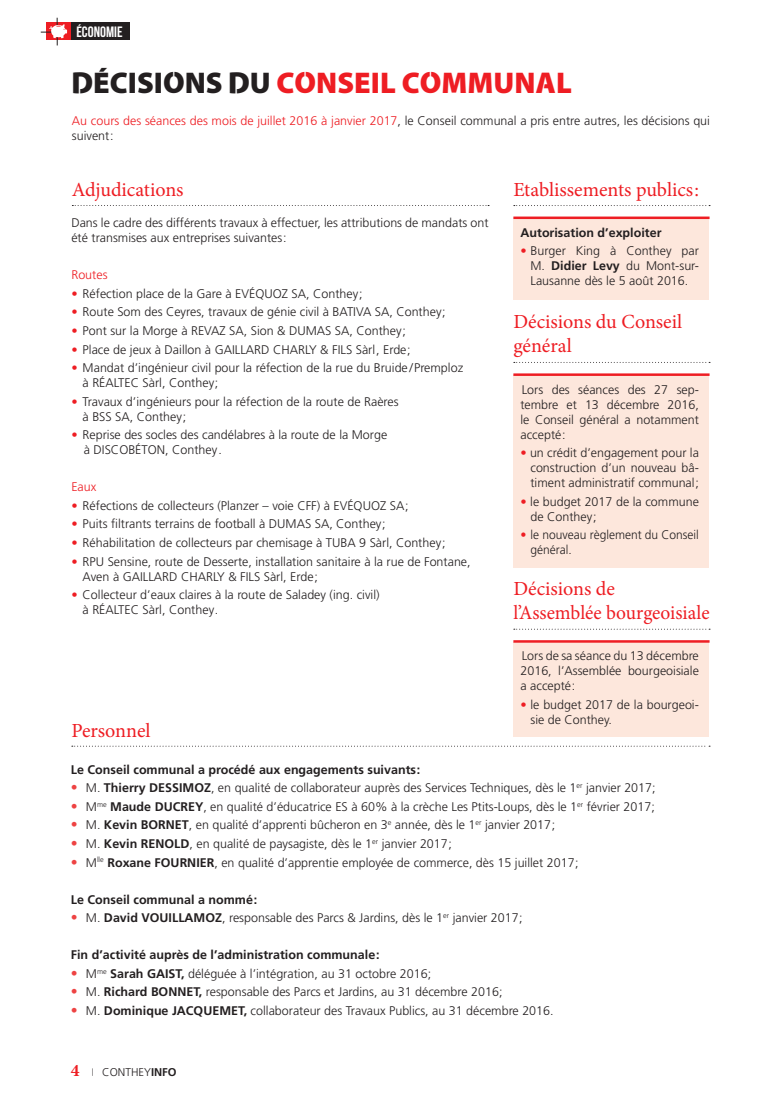
<style>
.page{position:relative;width:780px;height:1099px;background:#fff}
.page>*{position:absolute;margin:0;border:0;box-sizing:border-box;transform-origin:0 0}
.t1{font:900 30px "Cleanvertising";color:#ee1d23}
.t2{font:20px/24px "Minion Pro";color:#ee1d23}
.t3{font:15px "Bebas Neue";color:#fff}
.t4{font:300 12.5px/15px "Frutiger";color:#231f20}
.t5{font:700 12.5px "Frutiger";color:#231f20}
.t6{font:300 12.5px/15px "Frutiger";color:#231f20;scale:.96 1}
.t7{font:300 12.5px "Frutiger";color:#ee1d23}
.t8{font:300 11.25px "Frutiger";color:#231f20}
.s1{color:#231f20}
.s2{color:#ee1d23}
.s3{font-weight:700}
.s4{font-weight:700;font-size:13.75px;color:#ee4343}
.s5{font-family:"Minion Pro";font-weight:700;font-size:17.5px;color:#ee1d23}
</style>
<div class="page">
<div style="left:513px;top:375px;width:196px;height:193px;background:#fde7dc"></div>
<div style="left:513px;top:642px;width:196px;height:94px;background:#fde7dc"></div>
<hr style="left:513px;top:373px;width:196px;height:3px;background:#ee1d23">
<hr style="left:513px;top:640px;width:196px;height:2px;background:#ee1d23">
<svg style="left:72px;top:205px;width:417px;height:1px"></svg>
<svg style="left:72px;top:745px;width:638px;height:1px"></svg>
<svg style="left:514px;top:362px;width:196px;height:1px"></svg>
<svg style="left:514px;top:628px;width:196px;height:1px"></svg>
<div style="left:513px;top:219px;width:196px;height:80px;background:#fde7dc"></div>
<hr style="left:513px;top:216px;width:196px;height:3px;background:#ee1d23">
<svg style="left:514px;top:205px;width:196px;height:1px"></svg>
<div style="left:70px;top:22px;width:60px;height:18px;background:#231f20"></div>
<div style="left:46px;top:22px;width:24px;height:18px;background:#ee1d23"></div>
<svg style="left:41px;top:18px;width:26px;height:27px"></svg>
<p class="t3" style="left:76px;top:23px;width:48px">ÉCONOMIE</p>
<h1 class="t1" style="left:72px;top:59px;width:501px"><span class="s1">DÉCISIONS DU</span> CONSEIL COMMUNAL</h1>
<p class="t4" style="left:72px;top:113px;width:639px"><span class="s2">Au cours des séances des mois de juillet 2016 à janvier 2017</span>, le Conseil communal a pris entre autres, les décisions qui suivent:</p>
<h2 class="t2" style="left:72px;top:178px;width:113px">Adjudications</h2>
<p class="t4" style="left:71px;top:215px;width:418px">Dans le cadre des différents travaux à effectuer, les attributions de mandats ont été transmises aux entreprises suivantes:</p>
<p class="t7" style="left:71px;top:268px;width:38px">Routes</p>
<p class="t4" style="left:71px;top:286px;width:292px"><span class="s2">•</span> Réfection place de la Gare à EVÉQUOZ SA, Conthey;</p>
<p class="t4" style="left:71px;top:304px;width:376px"><span class="s2">•</span> Route Som des Ceyres, travaux de génie civil à BATIVA SA, Conthey;</p>
<p class="t4" style="left:71px;top:323px;width:336px"><span class="s2">•</span> Pont sur la Morge à REVAZ SA, Sion &amp; DUMAS SA, Conthey;</p>
<p class="t4" style="left:71px;top:342px;width:341px"><span class="s2">•</span> Place de jeux à Daillon à GAILLARD CHARLY &amp; FILS Sàrl, Erde;</p>
<p class="t4" style="left:83px;top:360px;width:382px;text-indent:-11px"><span class="s2">•</span> Mandat d’ingénieur civil pour la réfection de la rue du Bruide/Premploz à RÉALTEC Sàrl, Conthey;</p>
<p class="t4" style="left:83px;top:394px;width:317px;text-indent:-11px"><span class="s2">•</span> Travaux d’ingénieurs pour la réfection de la route de Raères à BSS SA, Conthey;</p>
<p class="t4" style="left:84px;top:427px;width:305px;text-indent:-12px"><span class="s2">•</span> Reprise des socles des candélabres à la route de la Morge à DISCOBÉTON, Conthey.</p>
<p class="t7" style="left:71px;top:480px;width:26px">Eaux</p>
<p class="t4" style="left:71px;top:498px;width:339px"><span class="s2">•</span> Réfections de collecteurs (Planzer – voie CFF) à EVÉQUOZ SA;</p>
<p class="t4" style="left:71px;top:516px;width:316px"><span class="s2">•</span> Puits filtrants terrains de football à DUMAS SA, Conthey;</p>
<p class="t4" style="left:71px;top:535px;width:376px"><span class="s2">•</span> Réhabilitation de collecteurs par chemisage à TUBA 9 Sàrl, Conthey;</p>
<p class="t4" style="left:83px;top:553px;width:389px;text-indent:-11px"><span class="s2">•</span> RPU Sensine, route de Desserte, installation sanitaire à la rue de Fontane,<br>Aven à GAILLARD CHARLY &amp; FILS Sàrl, Erde;</p>
<p class="t4" style="left:83px;top:587px;width:298px;text-indent:-11px"><span class="s2">•</span> Collecteur d’eaux claires à la route de Saladey (ing. civil) à RÉALTEC Sàrl, Conthey.</p>
<h2 class="t2" style="left:71px;top:718px;width:81px">Personnel</h2>
<h2 class="t2" style="left:513px;top:178px;width:187px">Etablissements publics:</h2>
<p class="t5" style="left:520px;top:225px;width:142px">Autorisation d’exploiter</p>
<p class="t4" style="left:530px;top:243px;width:170px;text-align:justify;text-indent:-10px"><span class="s2">•</span> Burger King à Conthey par M. <span class="s3">Didier Levy</span> du Mont-sur-Lausanne dès le 5 août 2016.</p>
<h2 class="t2" style="left:513px;top:310px;width:170px">Décisions du Conseil général</h2>
<p class="t4" style="left:520px;top:382px;width:180px;text-align:justify">Lors des séances des 27 sep&shy;tembre et 13 décembre 2016, le Conseil général a notamment accepté:</p>
<p class="t4" style="left:530px;top:445px;width:170px;text-align:justify;text-indent:-10px"><span class="s2">•</span> un crédit d’engagement pour la construction d’un nouveau bâ&shy;timent administratif communal;</p>
<p class="t4" style="left:530px;top:494px;width:170px;text-indent:-10px"><span class="s2">•</span> le budget 2017 de la commune de Conthey;</p>
<p class="t6" style="left:530px;top:527px;width:177px;text-indent:-10px"><span class="s2">•</span> le nouveau règlement du Conseil général.</p>
<h2 class="t2" style="left:513px;top:576px;width:198px">Décisions de<br>l’Assemblée bourgeoisiale</h2>
<p class="t4" style="left:520px;top:648px;width:180px;text-align:justify">Lors de sa séance du 13 décembre 2016, l’Assemblée bourgeoisiale a accepté:</p>
<p class="t4" style="left:530px;top:697px;width:170px;text-indent:-10px"><span class="s2">•</span> le budget 2017 de la bourgeoi&shy;sie de Conthey.</p>
<p class="t5" style="left:71px;top:762px;width:351px">Le Conseil communal a procédé aux engagements suivants:</p>
<p class="t4" style="left:71px;top:780px;width:586px"><span class="s4">•</span> M. <span class="s3">Thierry DESSIMOZ</span>, en qualité de collaborateur auprès des Services Techniques, dès le 1<sup>er</sup> janvier 2017;</p>
<p class="t4" style="left:71px;top:799px;width:585px"><span class="s4">•</span> M<sup>me</sup> <span class="s3">Maude DUCREY</span>, en qualité d’éducatrice ES à 60% à la crèche Les Ptits-Loups, dès le 1<sup>er</sup> février 2017;</p>
<p class="t4" style="left:71px;top:817px;width:485px"><span class="s4">•</span> M. <span class="s3">Kevin BORNET</span>, en qualité d’apprenti bûcheron en 3<sup>e</sup> année, dès le 1<sup>er</sup> janvier 2017;</p>
<p class="t4" style="left:71px;top:836px;width:382px"><span class="s4">•</span> M. <span class="s3">Kevin RENOLD</span>, en qualité de paysagiste, dès le 1<sup>er</sup> janvier 2017;</p>
<p class="t4" style="left:71px;top:854px;width:509px"><span class="s4">•</span> M<sup>lle</sup> <span class="s3">Roxane FOURNIER</span>, en qualité d’apprentie employée de commerce, dès 15 juillet 2017;</p>
<p class="t5" style="left:71px;top:891px;width:188px">Le Conseil communal a nommé:</p>
<p class="t4" style="left:71px;top:910px;width:453px"><span class="s4">•</span> M. <span class="s3">David VOUILLAMOZ</span>, responsable des Parcs &amp; Jardins, dès le 1<sup>er</sup> janvier 2017;</p>
<p class="t5" style="left:71px;top:947px;width:310px">Fin d’activité auprès de l’administration communale:</p>
<p class="t4" style="left:71px;top:965px;width:362px"><span class="s4">•</span> M<sup>me</sup> <span class="s3">Sarah GAIST,</span> déléguée à l’intégration, au 31 octobre 2016;</p>
<p class="t4" style="left:71px;top:984px;width:433px"><span class="s4">•</span> M. <span class="s3">Richard BONNET,</span> responsable des Parcs et Jardins, au 31 décembre 2016;</p>
<p class="t4" style="left:71px;top:1003px;width:484px"><span class="s4">•</span> M. <span class="s3">Dominique JACQUEMET,</span> collaborateur des Travaux Publics, au 31 décembre 2016.</p>
<p class="t8" style="left:71px;top:1065px;width:107px"><span class="s5">4</span> <sup>|</sup> CONTHEY<span class="s3">INFO</span></p>
</div>
